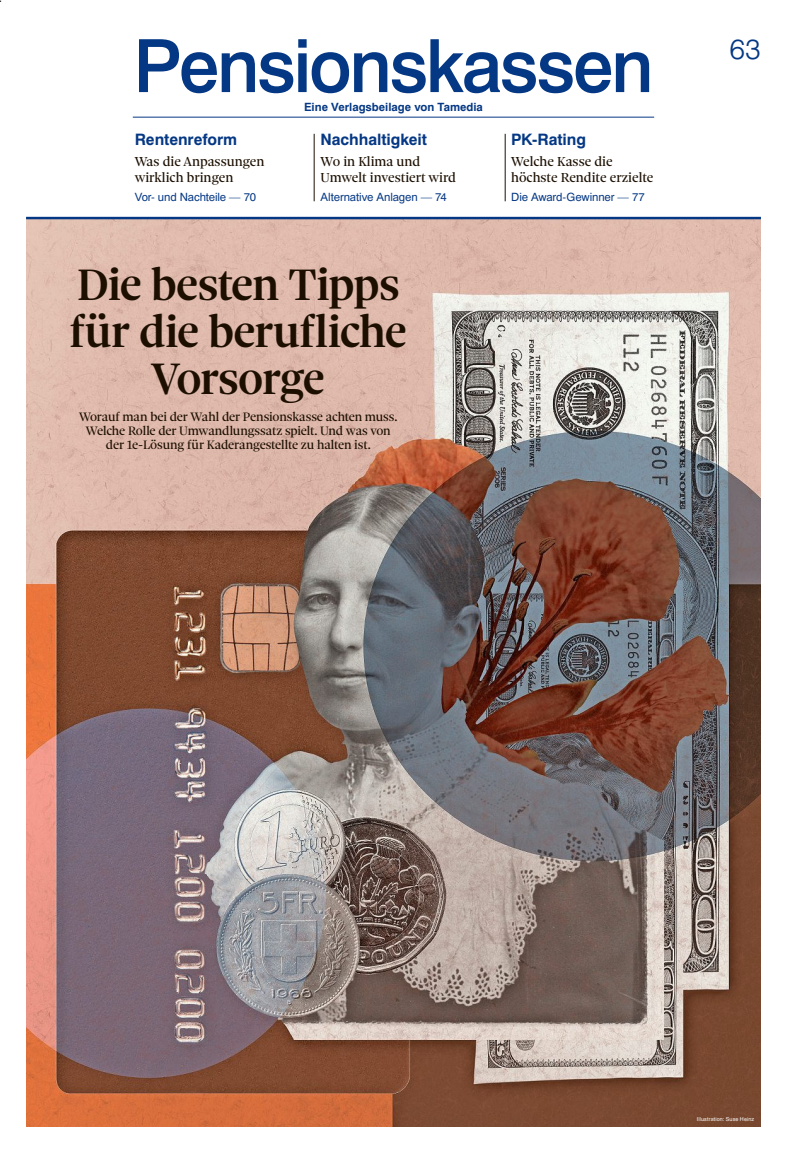
<style>
.page{position:relative;width:787px;height:1166px;background:#fff}
.page>*{position:absolute;margin:0;border:0;box-sizing:border-box;transform-origin:0 0}
.t1{font:73.5px "Newhouse DT Medium OV BDZFNE";letter-spacing:-.035em;color:#053884}
.t2{font:47.25px/47.2px "Sole Serif Headline Medium OV BDZFNF";letter-spacing:-.02em;color:#1c0f00;text-align:center}
.t3{font:28px "Newhouse DT Light OV BDZFND";color:#053884}
.t4{font:15.75px "Newhouse DT Bold OV BDZFNH";letter-spacing:-.005em;color:#053884}
.t5{font:14px/15.8px "Sole Serif Headline Regular OV BDZFNG";color:#1c0f00}
.t6{font:13.12px/14px "Sole Serif Headline Regular OV BDZFNG";letter-spacing:-.015em;color:#1c0f00;text-align:center}
.t7{font:11.38px "Newhouse DT Regular OV BDZFNI";letter-spacing:-.01em;color:#053884}
.t8{font:11.38px "Newhouse DT Bold OV BDZFNH";color:#053884}
.t9{font:5.42px "Newhouse DT Regular OV BDZFNI";letter-spacing:.02em;color:#fff}
</style>
<div class="page">
<img style="left:26px;top:219px;width:734px;height:907px">
<hr style="left:133px;top:117px;width:521px;height:1px;background:#053884">
<hr style="left:314px;top:134px;width:1px;height:67px;background:#1c0f00">
<hr style="left:504px;top:134px;width:1px;height:67px;background:#1c0f00">
<hr style="left:26px;top:217px;width:734px;height:2px;background:#053884">
<h1 class="t1" style="left:133px;top:17px;width:522px">Pensionskassen</h1>
<p class="t4" style="left:135px;top:129px;width:104px">Rentenreform</p>
<p class="t5" style="left:135px;top:154px;width:131px">Was die Anpassungen wirklich bringen</p>
<p class="t7" style="left:135px;top:190px;width:123px">Vor- und Nachteile 4 70</p>
<p class="t8" style="left:304px;top:99px;width:180px">Eine Verlagsbeilage von Tamedia</p>
<p class="t4" style="left:320px;top:129px;width:108px">Nachhaltigkeit</p>
<p class="t5" style="left:320px;top:154px;width:137px">Wo in Klima und<br>Umwelt investiert wird</p>
<p class="t7" style="left:320px;top:190px;width:128px">Alternative Anlagen 4 74</p>
<h2 class="t2" style="left:69px;top:262px;width:339px">Die besten Tipps für die berufliche<br>Vorsorge</h2>
<p class="t6" style="left:79px;top:409px;width:320px">Worauf man bei der Wahl der Pensionskasse achten muss.<br>Welche Rolle der Umwandlungssatz spielt. Und was von der 1e-Lösung für Kaderangestellte zu halten ist.</p>
<p class="t4" style="left:511px;top:129px;width:76px">PK-Rating</p>
<p class="t5" style="left:511px;top:154px;width:144px">Welche Kasse die höchste Rendite erzielte</p>
<p class="t7" style="left:511px;top:190px;width:135px">Die Award-Gewinner 4 77</p>
<h3 class="t3" style="left:729px;top:31px;width:33px">63</h3>
<p class="t9" style="left:696px;top:1115px;width:59px">Illustration: Suse Heinz</p>
</div>
